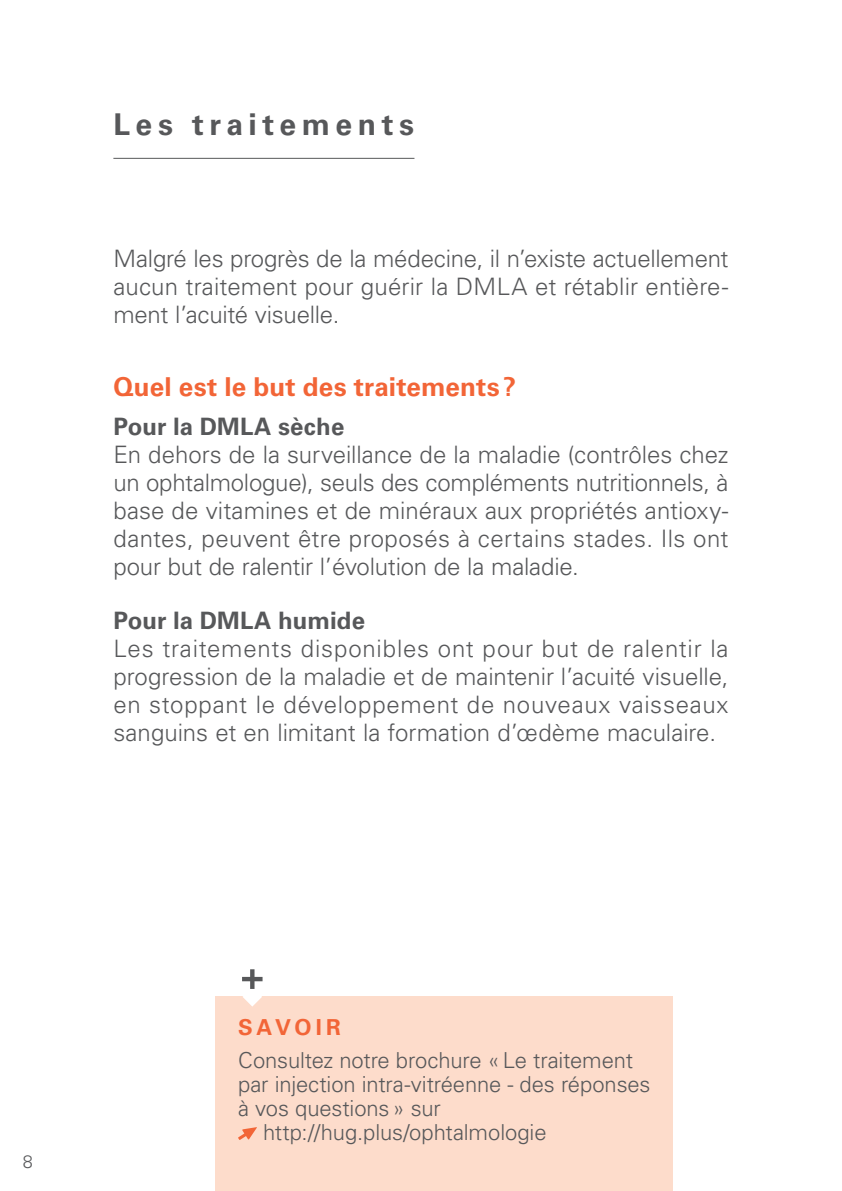
<style>
.page{position:relative;width:842px;height:1191px;background:#fff}
.page>*{position:absolute;margin:0;border:0;box-sizing:border-box;transform-origin:0 0}
.t1{font:700 30px "Univers LT Std";letter-spacing:.185em;color:#57585a}
.t2{font:700 26px "Univers LT Std";letter-spacing:.005em;color:#f26537}
.t3{font:300 24px/28px "Univers LT Std";color:#57585a;text-align:justify}
.t4{font:700 24px "Univers LT Std";color:#57585a}
.t5{font:300 22px "Univers LT Std";letter-spacing:-.005em;color:#57585a}
.t6{font:700 22px "Univers LT Std";letter-spacing:.175em;color:#f26537}
.t7{font:300 18px "Univers LT Std";color:#57585a}
</style>
<div class="page">
<hr style="left:113px;top:158px;width:301px;height:1px;background:#57585a">
<div style="left:215px;top:996px;width:458px;height:195px;background:#fddccb"></div>
<svg style="left:238px;top:1127px;width:19px;height:13px"></svg>
<svg style="left:242px;top:969px;width:21px;height:37px"></svg>
<p class="t1" style="left:113px;top:107px;width:302px">Les traitements</p>
<p class="t3" style="left:113px;top:244px;width:617px">Malgré les progrès de la médecine, il n’existe actuellement aucun traitement pour guérir la DMLA et rétablir entière&shy;ment l’acuité visuelle.</p>
<p class="t2" style="left:113px;top:371px;width:404px">Quel est le but des traitements?</p>
<p class="t4" style="left:113px;top:413px;width:232px">Pour la DMLA sèche</p>
<p class="t3" style="left:113px;top:441px;width:617px">En dehors de la surveillance de la maladie (contrôles chez un ophtalmologue), seuls des compléments nutritionnels, à base de vitamines et de minéraux aux propriétés antioxy&shy;dantes, peuvent être proposés à certains stades. Ils ont pour but de ralentir l’évolution de la maladie.</p>
<p class="t4" style="left:113px;top:606px;width:253px">Pour la DMLA humide</p>
<p class="t3" style="left:113px;top:634px;width:617px">Les traitements disponibles ont pour but de ralentir la progression de la maladie et de maintenir l’acuité visuelle, en stoppant le développement de nouveaux vaisseaux sanguins et en limitant la formation d’œdème maculaire.</p>
<p class="t7" style="left:23px;top:1151px;width:12px">8</p>
<p class="t6" style="left:238px;top:1014px;width:104px">SAVOIR</p>
<p class="t5" style="left:238px;top:1046px;width:396px">Consultez notre brochure «Le traitement</p>
<p class="t5" style="left:238px;top:1070px;width:414px">par injection intra-vitréenne - des réponses</p>
<p class="t5" style="left:238px;top:1094px;width:204px">à vos questions» sur</p>
<p class="t5" style="left:263px;top:1118px;width:285px">http://hug.plus/ophtalmologie</p>
</div>
